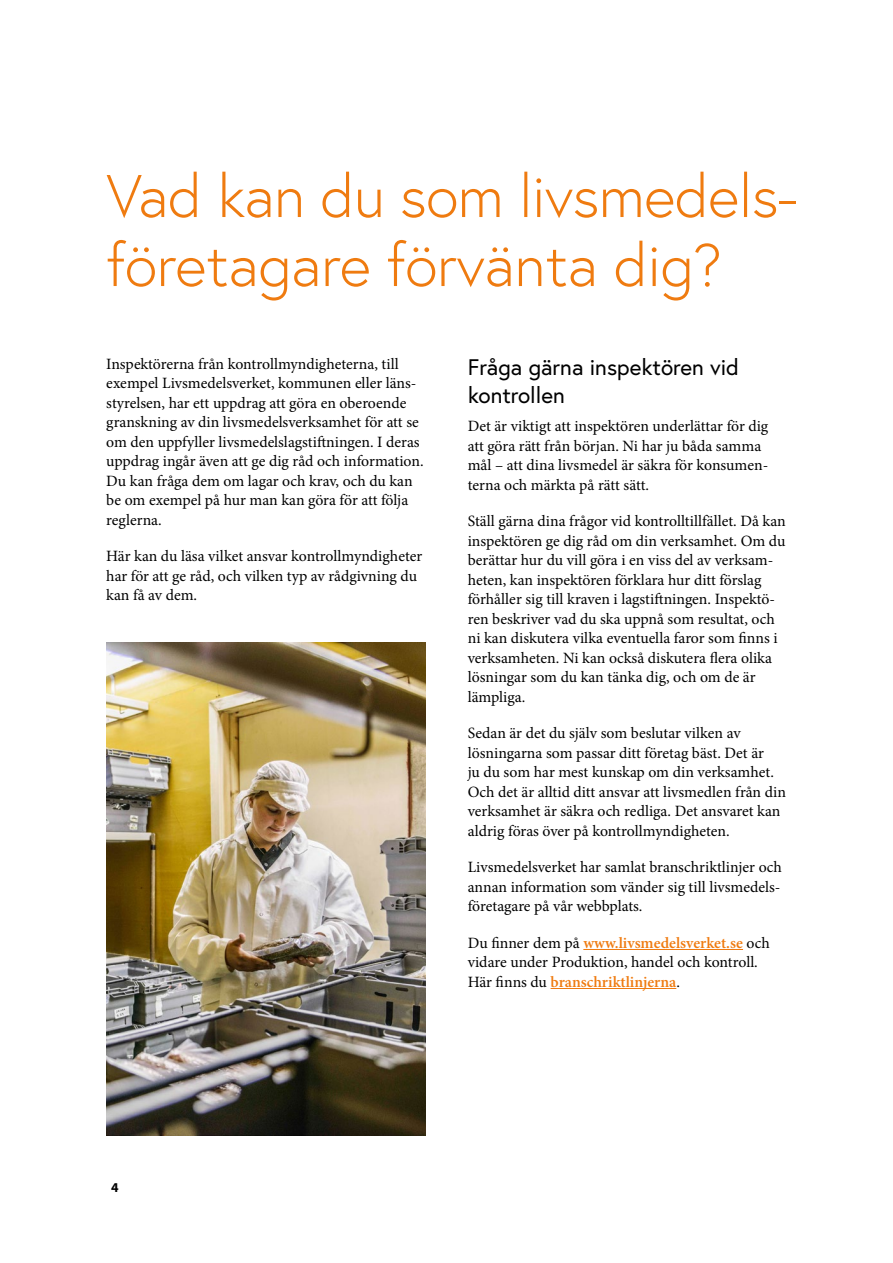
<style>
.page{position:relative;width:893px;height:1263px;background:#fff}
.page>*{position:absolute;margin:0;border:0;box-sizing:border-box;transform-origin:0 0}
.t1{font:300 60px/69px "Europa";letter-spacing:-.01em;color:#ef7b10}
.t2{font:22.5px/28.5px "Europa";color:#000}
.t3{font:15.75px/19.5px "Minion Pro";color:#000}
.t4{font:700 13.5px "Myriad Pro";color:#000}
.s1{font-weight:600;color:#ef7b10}
</style>
<div class="page">
<img style="left:106px;top:642px;width:319px;height:493px">
<hr style="left:583px;top:949px;width:160px;height:1px;background:#ef7b10">
<hr style="left:551px;top:988px;width:125px;height:1px;background:#ef7b10">
<h1 class="t1" style="left:106px;top:161px;width:693px">Vad kan du som livsmedels&shy;företagare förvänta dig?</h1>
<p class="t3" style="left:106px;top:354px;width:319px">Inspektörerna från kontrollmyndigheterna, till exempel Livsmedelsverket, kommunen eller läns&shy;styrelsen, har ett uppdrag att göra en oberoende granskning av din livsmedelsverksamhet för att se om den uppfyller livsmedelslagstiftningen. I deras uppdrag ingår även att ge dig råd och information.<br>Du kan fråga dem om lagar och krav, och du kan be om exempel på hur man kan göra för att följa reglerna.</p>
<p class="t3" style="left:106px;top:546px;width:317px">Här kan du läsa vilket ansvar kontrollmyndigheter har för att ge råd, och vilken typ av rådgivning du kan få av dem.</p>
<h2 class="t2" style="left:468px;top:352px;width:273px">Fråga gärna inspektören vid kontrollen</h2>
<p class="t3" style="left:468px;top:417px;width:302px">Det är viktigt att inspektören underlättar för dig att göra rätt från början. Ni har ju båda samma mål – att dina livsmedel är säkra för konsumen&shy;terna och märkta på rätt sätt.</p>
<p class="t3" style="left:468px;top:512px;width:320px">Ställ gärna dina frågor vid kontrolltillfället. Då kan inspektören ge dig råd om din verksamhet. Om du berättar hur du vill göra i en viss del av verksam&shy;heten, kan inspektören förklara hur ditt förslag förhåller sig till kraven i lagstiftningen. Inspektö&shy;ren beskriver vad du ska uppnå som resultat, och ni kan diskutera vilka eventuella faror som finns i verksamheten. Ni kan också diskutera flera olika lösningar som du kan tänka dig, och om de är lämpliga.</p>
<p class="t3" style="left:468px;top:724px;width:320px">Sedan är det du själv som beslutar vilken av lösningarna som passar ditt företag bäst. Det är<br>ju du som har mest kunskap om din verksamhet.<br>Och det är alltid ditt ansvar att livsmedlen från din verksamhet är säkra och redliga. Det ansvaret kan aldrig föras över på kontrollmyndigheten.</p>
<p class="t3" style="left:468px;top:858px;width:316px;text-align:justify">Livsmedelsverket har samlat branschriktlinjer och annan information som vänder sig till livsmedels&shy;företagare på vår webbplats.</p>
<p class="t3" style="left:468px;top:933px;width:304px">Du finner dem på <span class="s1">www.livsmedelsverket.se</span> och vidare under Produktion, handel och kontroll.<br>Här finns du <span class="s1">branschriktlinjerna</span>.</p>
<p class="t4" style="left:111px;top:1178px;width:9px">4</p>
</div>
